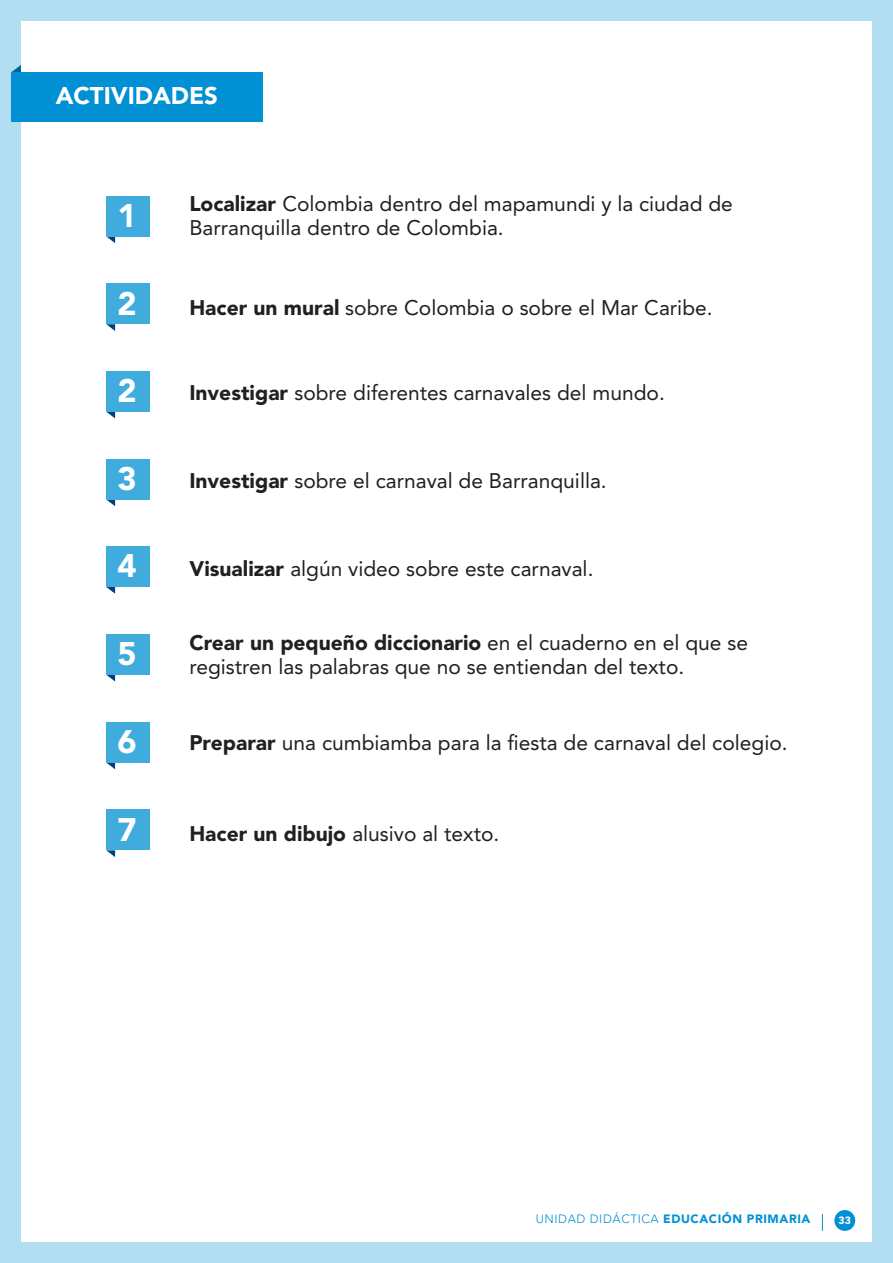
<style>
.page{position:relative;width:893px;height:1263px;background:#fff}
.page>*{position:absolute;margin:0;border:0;box-sizing:border-box;transform-origin:0 0}
.t1{font:900 32.4px "Avenir LT Std";color:#fff}
.t2{font:900 24px "Avenir LT Std";color:#fff}
.t3{font:21px/24px "Avenir LT Std";color:#231f20}
.t4{font:900 12px "Avenir LT Std";letter-spacing:.05em;color:#0090d3}
.t5{font:900 10.5px "Avenir LT Std";color:#fff}
.s1{font-weight:900}
.s2{font-weight:300}
</style>
<div class="page">
<div style="left:834px;top:1210px;width:21px;height:21px;background:#0090d3;border-radius:50%"></div>
<svg style="left:822px;top:1214px;width:1px;height:17px"></svg>
<div style="left:0;top:0;width:893px;height:1263px;border:21px solid #b3def2"></div>
<svg style="left:11px;top:65px;width:10px;height:7px"></svg>
<div style="left:11px;top:72px;width:252px;height:50px;background:#0090d3"></div>
<svg style="left:106px;top:236px;width:9px;height:7px"></svg>
<div style="left:106px;top:196px;width:44px;height:40px;background:#40acde"></div>
<svg style="left:106px;top:324px;width:9px;height:7px"></svg>
<div style="left:106px;top:283px;width:44px;height:41px;background:#40acde"></div>
<svg style="left:107px;top:412px;width:8px;height:6px"></svg>
<div style="left:106px;top:371px;width:44px;height:41px;background:#40acde"></div>
<svg style="left:106px;top:587px;width:9px;height:7px"></svg>
<div style="left:106px;top:546px;width:44px;height:41px;background:#40acde"></div>
<svg style="left:106px;top:499px;width:9px;height:7px"></svg>
<div style="left:106px;top:459px;width:44px;height:40px;background:#40acde"></div>
<svg style="left:107px;top:763px;width:8px;height:6px"></svg>
<div style="left:106px;top:722px;width:44px;height:41px;background:#40acde"></div>
<svg style="left:106px;top:675px;width:9px;height:6px"></svg>
<div style="left:106px;top:634px;width:44px;height:41px;background:#40acde"></div>
<svg style="left:106px;top:850px;width:9px;height:7px"></svg>
<div style="left:106px;top:809px;width:44px;height:41px;background:#40acde"></div>
<p class="t2" style="left:56px;top:81px;width:164px">ACTIVIDADES</p>
<p class="t1" style="left:118px;top:196px;width:21px">1</p>
<p class="t1" style="left:118px;top:284px;width:21px">2</p>
<p class="t1" style="left:118px;top:371px;width:21px">2</p>
<p class="t1" style="left:118px;top:459px;width:21px">3</p>
<p class="t1" style="left:118px;top:546px;width:21px">4</p>
<p class="t1" style="left:118px;top:634px;width:21px">5</p>
<p class="t1" style="left:118px;top:722px;width:21px">6</p>
<p class="t1" style="left:118px;top:810px;width:21px">7</p>
<p class="t3" style="left:189px;top:192px;width:545px"><span class="s1">Localizar</span> Colombia dentro del mapamundi y la ciudad de<br>Barranquilla dentro de Colombia.</p>
<p class="t3" style="left:189px;top:296px;width:525px"><span class="s1">Hacer un mural</span> sobre Colombia o sobre el Mar Caribe.</p>
<p class="t3" style="left:189px;top:381px;width:477px"><span class="s1">Investigar</span> sobre diferentes carnavales del mundo.</p>
<p class="t3" style="left:189px;top:469px;width:419px"><span class="s1">Investigar</span> sobre el carnaval de Barranquilla.</p>
<p class="t3" style="left:189px;top:557px;width:406px"><span class="s1">Visualizar</span> algún video sobre este carnaval.</p>
<p class="t3" style="left:189px;top:631px;width:560px"><span class="s1">Crear un pequeño diccionario</span> en el cuaderno en el que se registren las palabras que no se entiendan del texto.</p>
<p class="t3" style="left:189px;top:731px;width:600px"><span class="s1">Preparar</span> una cumbiamba para la fiesta de carnaval del colegio.</p>
<p class="t3" style="left:189px;top:822px;width:312px"><span class="s1">Hacer un dibujo</span> alusivo al texto.</p>
<p class="t4" style="left:536px;top:1211px;width:276px"><span class="s2">UNIDAD DIDÁCTICA</span> EDUCACIÓN PRIMARIA</p>
<p class="t5" style="left:839px;top:1214px;width:14px">33</p>
</div>
